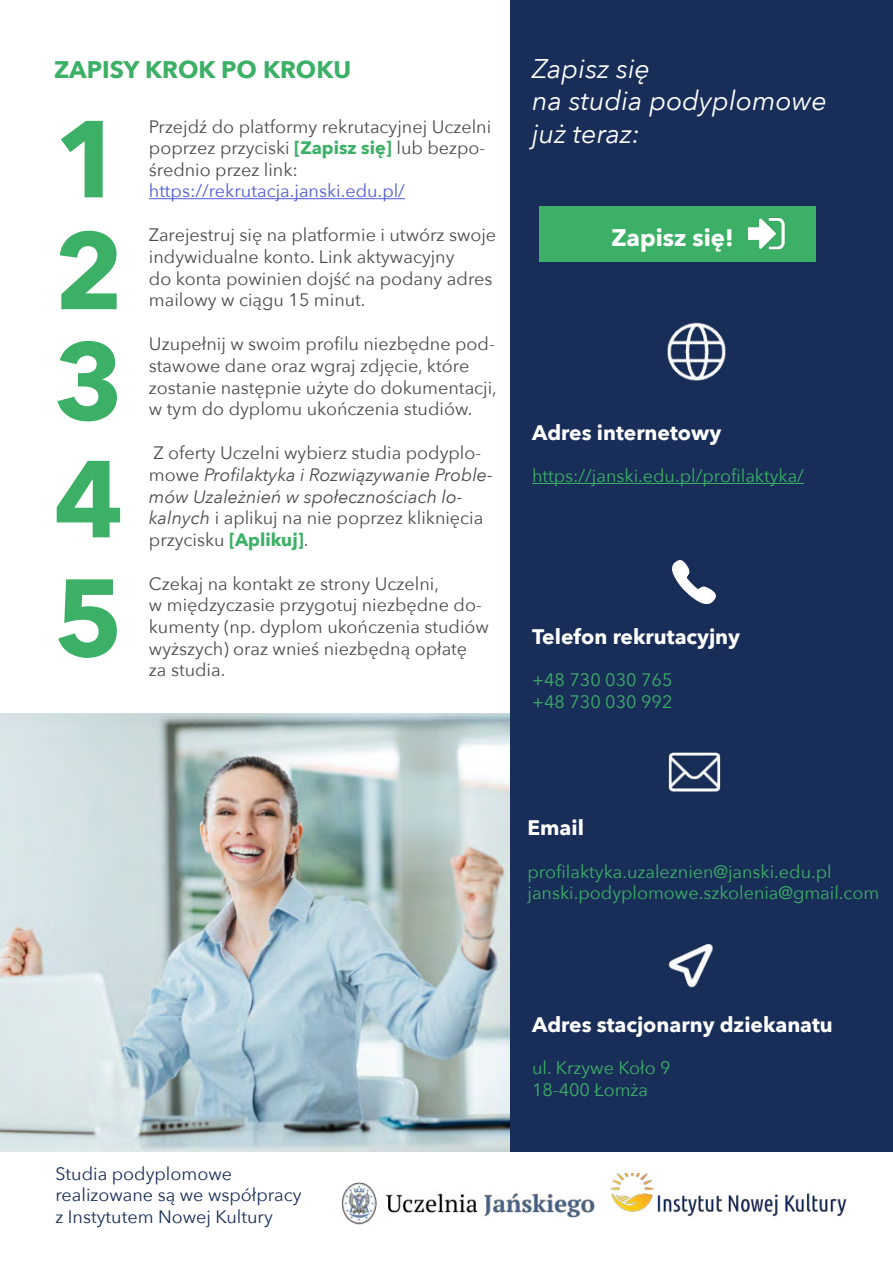
<style>
.page{position:relative;width:893px;height:1263px;background:#fff}
.page>*{position:absolute;margin:0;border:0;box-sizing:border-box;transform-origin:0 0}
.t1{font:700 108px/114.6px "Avenir Next";color:#3cb066;text-align:justify}
.t2{font:italic 27px/32.4px "Avenir Next";color:#fff}
.t3{font:700 24px "Avenir Next";color:#3cb066}
.t4{font:700 24px "Avenir Next";color:#fff}
.t5{font:700 21px "Avenir Next";color:#fff}
.t6{font:18px/21.6px "Avenir Next";color:#4c4c4c}
.t7{font:18px/21.6px "Avenir Next";color:#3cb066}
.t8{font:18px/21.6px "Avenir Next";color:#182e58}
.t9{font:18px "Avenir Next";color:#4f5cd5}
.s1{font-weight:700;color:#3cb066}
.s2{font-style:italic}
</style>
<div class="page">
<img style="left:0;top:714px;width:510px;height:438px">
<div style="left:510px;top:0;width:383px;height:1152px;background:#182e58"></div>
<hr style="left:532px;top:483px;width:272px;height:1px;background:#3cb066">
<div style="left:539px;top:206px;width:277px;height:56px;background:#3cb066"></div>
<img style="left:748px;top:217px;width:38px;height:33px">
<img style="left:672px;top:560px;width:44px;height:44px">
<img style="left:668px;top:752px;width:53px;height:40px">
<img style="left:668px;top:944px;width:45px;height:44px">
<img style="left:331px;top:1138px;width:264px;height:87px">
<img style="left:610px;top:1174px;width:237px;height:43px">
<hr style="left:149px;top:198px;width:256px;height:1px;background:#4f5cd5">
<img style="left:667px;top:322px;width:59px;height:59px">
<h3 class="t3" style="left:54px;top:49px;width:299px">ZAPISY KROK PO KROKU</h3>
<h1 class="t1" style="left:54px;top:101px;width:71px">1<br>2<br>3<br>4<br>5</h1>
<p class="t6" style="left:149px;top:115px;width:344px">Przejdź do platformy rekrutacyjnej Uczelni poprzez przyciski <span class="s1">[Zapisz się]</span> lub bezpo&shy;średnio przez link:</p>
<p class="t9" style="left:149px;top:176px;width:257px">https://rekrutacja.janski.edu.pl/</p>
<p class="t6" style="left:149px;top:224px;width:349px">Zarejestruj się na platformie i utwórz swoje indywidualne konto. Link aktywacyjny<br>do konta powinien dojść na podany adres mailowy w ciągu 15 minut.</p>
<p class="t6" style="left:149px;top:333px;width:349px">Uzupełnij w swoim profilu niezbędne pod&shy;stawowe dane oraz wgraj zdjęcie, które zostanie następnie użyte do dokumentacji, w tym do dyplomu ukończenia studiów.</p>
<p class="t6" style="left:149px;top:441px;width:345px">Z oferty Uczelni wybierz studia podyplo&shy;mowe <span class="s2">Profilaktyka i Rozwiązywanie Proble&shy;mów Uzależnień w społecznościach lo&shy;kalnych</span> i aplikuj na nie poprzez kliknięcia przycisku <span class="s1">[Aplikuj]</span>.</p>
<p class="t6" style="left:149px;top:572px;width:342px">Czekaj na kontakt ze strony Uczelni,<br>w międzyczasie przygotuj niezbędne do&shy;kumenty (np. dyplom ukończenia studiów wyższych) oraz wnieś niezbędną opłatę za studia.</p>
<h2 class="t2" style="left:532px;top:51px;width:296px">Zapisz się<br>na studia podyplomowe już teraz:</h2>
<h3 class="t4" style="left:611px;top:217px;width:124px">Zapisz się!</h3>
<p class="t5" style="left:532px;top:414px;width:191px">Adres internetowy</p>
<p class="t7" style="left:532px;top:464px;width:273px">https://janski.edu.pl/profilaktyka/</p>
<p class="t5" style="left:532px;top:618px;width:210px">Telefon rekrutacyjny</p>
<p class="t7" style="left:532px;top:668px;width:142px">+48 730 030 765 +48 730 030 992</p>
<p class="t5" style="left:527px;top:810px;width:58px">Email</p>
<p class="t7" style="left:527px;top:860px;width:353px">profilaktyka.uzaleznien@janski.edu.pl janski.podyplomowe.szkolenia@gmail.com</p>
<p class="t8" style="left:56px;top:1162px;width:248px">Studia podyplomowe realizowane są we współpracy z Instytutem Nowej Kultury</p>
<p class="t5" style="left:532px;top:1006px;width:302px">Adres stacjonarny dziekanatu</p>
<p class="t7" style="left:532px;top:1056px;width:140px">ul. Krzywe Koło 9<br>18-400 Łomża</p>
</div>
